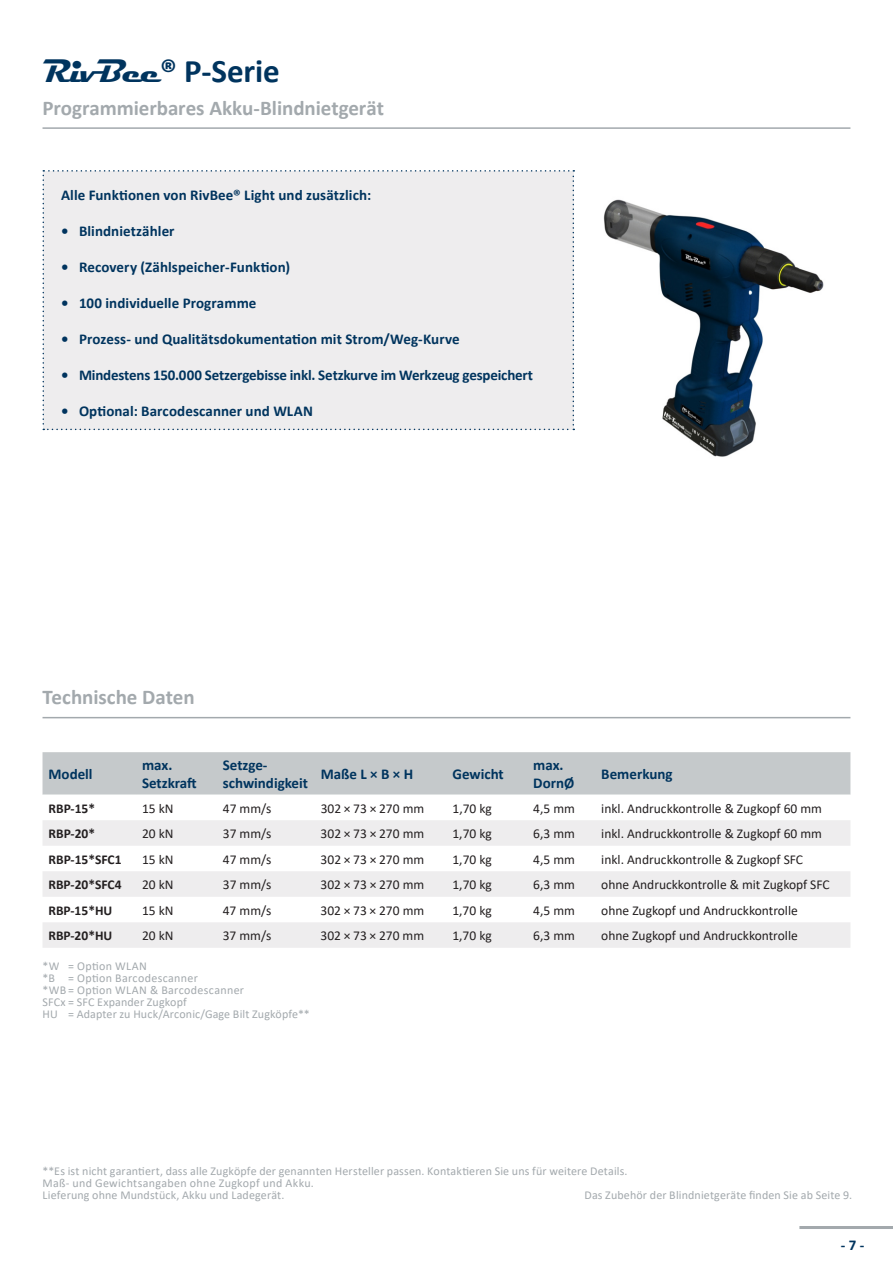
<style>
.page{position:relative;width:893px;height:1263px;background:#fff}
.page>*{position:absolute;margin:0;border:0;box-sizing:border-box;transform-origin:0 0}
.t1{font:700 33px "Calibri";letter-spacing:-.005em;color:#00345e}
.t2{font:700 21px "Calibri";letter-spacing:-.005em;color:#a3a9ad}
.t3{font:700 15px/18px "Calibri";letter-spacing:.005em;color:#00345e}
.t4{font:700 15px "Calibri";letter-spacing:-.015em;color:#00345e}
.t5{font:13.5px "Calibri";color:#231f20}
.t6{font:700 13.5px "Calibri";color:#231f20}
.t7{font:12px/12px "Calibri";letter-spacing:.015em;color:#a3a9ad}
.s1{font-family:"Magneto"}
</style>
<div class="page">
<hr style="left:799px;top:1226px;width:94px;height:3px;background:#a3a9ad">
<div style="left:43px;top:170px;width:531px;height:260px;background:#eeedee"></div>
<hr style="left:43px;top:127px;width:807px;height:2px;background:#a3a9ad">
<hr style="left:43px;top:717px;width:807px;height:1px;background:#a3a9ad">
<div style="left:43px;top:752px;width:807px;height:43px;background:#c5c9cb"></div>
<svg style="left:43px;top:820px;width:807px;height:128px;fill:#eeedee"></svg>
<img style="left:603px;top:199px;width:221px;height:258px">
<h1 class="t1" style="left:43px;top:47px;width:239px"><span class="s1">RivBee</span>® P-Serie</h1>
<h2 class="t2" style="left:43px;top:93px;width:343px">Programmierbares Akku-Blindnietgerät</h2>
<p class="t3" style="left:61px;top:186px;width:312px">Alle Funktionen von RivBee® Light und zusätzlich:</p>
<p class="t3" style="left:61px;top:222px;width:115px">• Blindnietzähler</p>
<p class="t3" style="left:61px;top:258px;width:231px">• Recovery (Zählspeicher-Funktion)</p>
<p class="t3" style="left:61px;top:294px;width:197px">• 100 individuelle Programme</p>
<p class="t3" style="left:61px;top:330px;width:400px">• Prozess- und Qualitätsdokumentation mit Strom/Weg-Kurve</p>
<p class="t4" style="left:61px;top:364px;width:474px">• Mindestens 150.000 Setzergebisse inkl. Setzkurve im Werkzeug gespeichert</p>
<p class="t3" style="left:61px;top:402px;width:253px">• Optional: Barcodescanner und WLAN</p>
<h2 class="t2" style="left:43px;top:682px;width:154px">Technische Daten</h2>
<p class="t3" style="left:49px;top:765px;width:46px">Modell</p>
<p class="t3" style="left:142px;top:756px;width:56px">max.<br>Setzkraft</p>
<p class="t3" style="left:223px;top:756px;width:87px">Setzge&shy;schwindigkeit</p>
<p class="t3" style="left:321px;top:765px;width:94px">MaßeL×B×H</p>
<p class="t3" style="left:452px;top:765px;width:53px">Gewicht</p>
<p class="t3" style="left:533px;top:756px;width:43px">max.<br>DornØ</p>
<p class="t3" style="left:601px;top:765px;width:73px">Bemerkung</p>
<p class="t6" style="left:49px;top:798px;width:48px">RBP-15*</p>
<p class="t5" style="left:142px;top:799px;width:33px">15 kN</p>
<p class="t5" style="left:223px;top:799px;width:50px">47 mm/s</p>
<p class="t5" style="left:321px;top:799px;width:105px">302 × 73 × 270 mm</p>
<p class="t5" style="left:452px;top:799px;width:41px">1,70 kg</p>
<p class="t5" style="left:533px;top:799px;width:43px">4,5 mm</p>
<p class="t5" style="left:601px;top:799px;width:222px">inkl. Andruckkontrolle &amp; Zugkopf 60 mm</p>
<p class="t6" style="left:49px;top:824px;width:48px">RBP-20*</p>
<p class="t5" style="left:142px;top:824px;width:33px">20 kN</p>
<p class="t5" style="left:223px;top:824px;width:50px">37 mm/s</p>
<p class="t5" style="left:321px;top:824px;width:105px">302 × 73 × 270 mm</p>
<p class="t5" style="left:452px;top:824px;width:41px">1,70 kg</p>
<p class="t5" style="left:533px;top:824px;width:43px">6,3 mm</p>
<p class="t5" style="left:601px;top:824px;width:222px">inkl. Andruckkontrolle &amp; Zugkopf 60 mm</p>
<p class="t6" style="left:48px;top:849px;width:75px">RBP-15*SFC1</p>
<p class="t5" style="left:142px;top:850px;width:33px">15 kN</p>
<p class="t5" style="left:223px;top:850px;width:50px">47 mm/s</p>
<p class="t5" style="left:321px;top:850px;width:105px">302 × 73 × 270 mm</p>
<p class="t5" style="left:452px;top:850px;width:41px">1,70 kg</p>
<p class="t5" style="left:533px;top:850px;width:43px">4,5 mm</p>
<p class="t5" style="left:601px;top:850px;width:203px">inkl. Andruckkontrolle &amp; Zugkopf SFC</p>
<p class="t6" style="left:48px;top:875px;width:75px">RBP-20*SFC4</p>
<p class="t5" style="left:142px;top:875px;width:33px">20 kN</p>
<p class="t5" style="left:223px;top:875px;width:50px">37 mm/s</p>
<p class="t5" style="left:321px;top:875px;width:105px">302 × 73 × 270 mm</p>
<p class="t5" style="left:452px;top:875px;width:41px">1,70 kg</p>
<p class="t5" style="left:533px;top:875px;width:43px">6,3 mm</p>
<p class="t5" style="left:601px;top:875px;width:230px">ohne Andruckkontrolle &amp; mit Zugkopf SFC</p>
<p class="t6" style="left:48px;top:900px;width:65px">RBP-15*HU</p>
<p class="t5" style="left:142px;top:901px;width:33px">15 kN</p>
<p class="t5" style="left:223px;top:901px;width:50px">47 mm/s</p>
<p class="t5" style="left:321px;top:901px;width:105px">302 × 73 × 270 mm</p>
<p class="t5" style="left:452px;top:901px;width:41px">1,70 kg</p>
<p class="t5" style="left:533px;top:901px;width:43px">4,5 mm</p>
<p class="t5" style="left:601px;top:901px;width:198px">ohne Zugkopf und Andruckkontrolle</p>
<p class="t6" style="left:48px;top:926px;width:65px">RBP-20*HU</p>
<p class="t5" style="left:142px;top:926px;width:33px">20 kN</p>
<p class="t5" style="left:223px;top:926px;width:50px">37 mm/s</p>
<p class="t5" style="left:321px;top:926px;width:105px">302 × 73 × 270 mm</p>
<p class="t5" style="left:452px;top:926px;width:41px">1,70 kg</p>
<p class="t5" style="left:533px;top:926px;width:43px">6,3 mm</p>
<p class="t5" style="left:601px;top:926px;width:198px">ohne Zugkopf und Andruckkontrolle</p>
<p class="t7" style="left:43px;top:959px;width:269px">*W = Option WLAN<br>*B = Option Barcodescanner<br>*WB = Option WLAN &amp; Barcodescanner<br>SFCx = SFC Expander Zugkopf<br>HU = Adapter zu Huck/Arconic/Gage Bilt Zugköpfe**</p>
<p class="t7" style="left:43px;top:1165px;width:587px">**Es ist nicht garantiert, dass alle Zugköpfe der genannten Hersteller passen. Kontaktieren Sie uns für weitere Details.<br>Maß- und Gewichtsangaben ohne Zugkopf und Akku.<br>Lieferung ohne Mundstück, Akku und Ladegerät.</p>
<p class="t7" style="left:585px;top:1189px;width:269px">Das Zubehör der Blindnietgeräte finden Sie ab Seite 9.</p>
<p class="t3" style="left:841px;top:1236px;width:25px">- 7 -</p>
</div>
